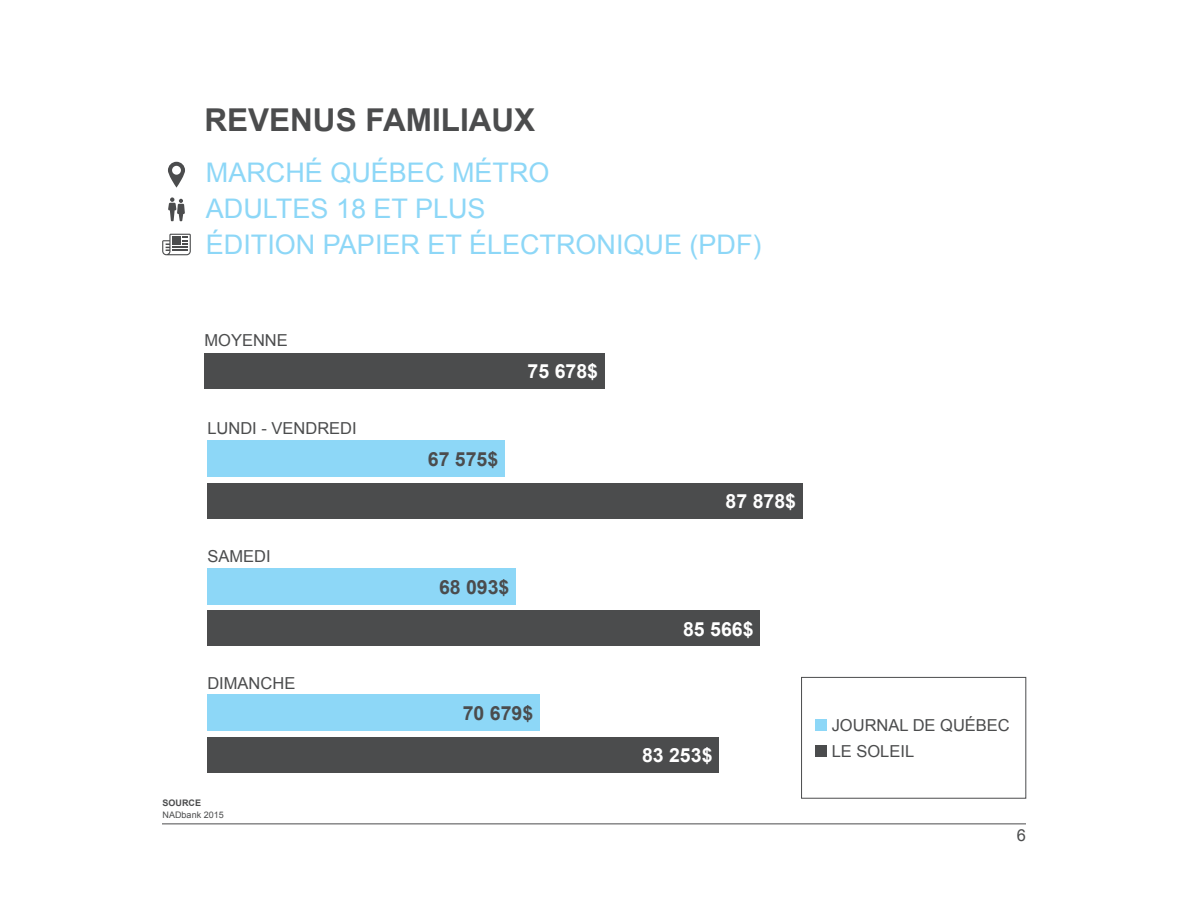
<style>
.page{position:relative;width:1188px;height:918px;background:#fff}
.page>*{position:absolute;margin:0;border:0;box-sizing:border-box;transform-origin:0 0}
.t1{font:700 31.5px "Arial";color:#4b4c4d}
.t2{font:27px/36px "Arial";color:#8dd7f7}
.t3{font:700 19.5px "Arial";color:#fff}
.t4{font:700 19.5px "Arial";color:#4b4c4d}
.Sous-titre{font:16.5px/25.5px "Arial";color:#4b4c4d}
.Sous-titre-2{font:9px/12px "Arial";color:#4b4c4d}
.s1{font-weight:700}
</style>
<div class="page">
<hr style="left:162px;top:824px;width:864px;height:1px;background:#4b4c4d">
<svg style="left:162px;top:234px;width:29px;height:21px"></svg>
<svg style="left:168px;top:197px;width:17px;height:24px"></svg>
<svg style="left:168px;top:162px;width:17px;height:26px"></svg>
<div style="left:815px;top:719px;width:12px;height:12px;background:#8dd7f7"></div>
<div style="left:815px;top:745px;width:12px;height:12px;background:#4b4c4d"></div>
<div style="left:801px;top:677px;width:225px;height:121px;border:1px solid #4b4c4d"></div>
<div style="left:207px;top:441px;width:298px;height:36px;background:#8dd7f7"></div>
<div style="left:207px;top:483px;width:596px;height:35px;background:#4b4c4d"></div>
<div style="left:207px;top:568px;width:309px;height:37px;background:#8dd7f7"></div>
<div style="left:207px;top:611px;width:553px;height:35px;background:#4b4c4d"></div>
<div style="left:207px;top:695px;width:333px;height:36px;background:#8dd7f7"></div>
<div style="left:207px;top:737px;width:512px;height:36px;background:#4b4c4d"></div>
<div style="left:204px;top:353px;width:401px;height:35px;background:#4b4c4d"></div>
<p class="t1" style="left:204px;top:99px;width:332px">REVENUS FAMILIAUX</p>
<p class="t2" style="left:206px;top:155px;width:557px">MARCHÉ QUÉBEC MÉTRO<br>ADULTES 18 ET PLUS<br>ÉDITION PAPIER ET ÉLECTRONIQUE (PDF)</p>
<p class="Sous-titre" style="left:204px;top:327px;width:85px">MOYENNE</p>
<p class="Sous-titre" style="left:207px;top:415px;width:151px">LUNDI - VENDREDI</p>
<p class="Sous-titre" style="left:207px;top:543px;width:65px">SAMEDI</p>
<p class="Sous-titre" style="left:207px;top:670px;width:89px">DIMANCHE</p>
<p class="Sous-titre-2" style="left:163px;top:797px;width:63px"><span class="s1">SOURCE<br></span>NADbank 2015</p>
<p class="t4" style="left:428px;top:446px;width:72px">67 575$</p>
<p class="t3" style="left:528px;top:358px;width:72px">75 678$</p>
<p class="t4" style="left:439px;top:574px;width:72px">68 093$</p>
<p class="t4" style="left:463px;top:700px;width:72px">70 679$</p>
<p class="t3" style="left:726px;top:488px;width:72px">87 878$</p>
<p class="t3" style="left:683px;top:616px;width:72px">85 566$</p>
<p class="t3" style="left:642px;top:742px;width:72px">83 253$</p>
<p class="Sous-titre" style="left:832px;top:713px;width:180px">JOURNAL DE QUÉBEC<br>LE SOLEIL</p>
<p class="Sous-titre" style="left:1017px;top:823px;width:11px">6</p>
</div>
